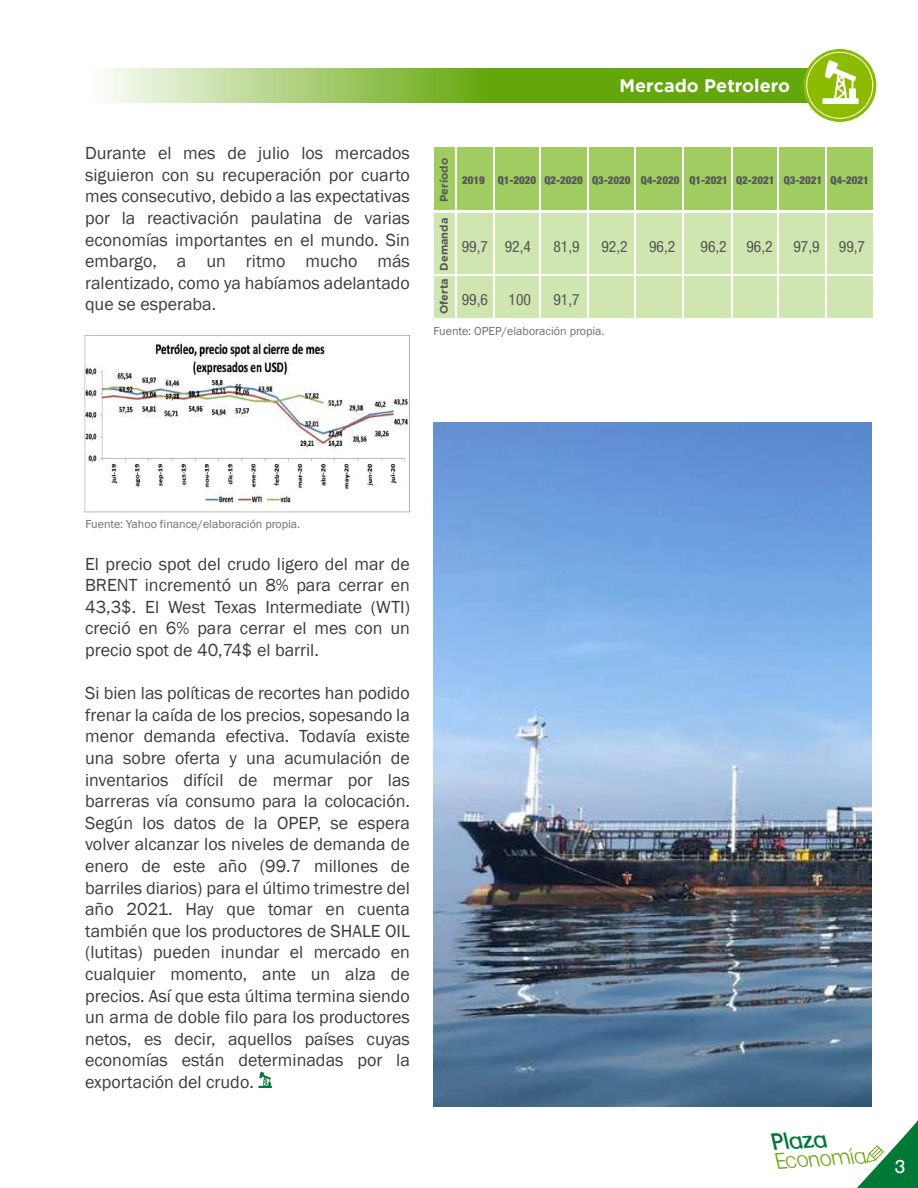
<style>
.page{position:relative;width:918px;height:1188px;background:#fff}
.page>*{position:absolute;margin:0;border:0;box-sizing:border-box;transform-origin:0 0}
.t1{font:italic 23.1px "Clemente P Dai";color:#007836;scale:.95 1}
.t2{font:italic 300 22.05px "Clemente P Dae";color:#6ea516;scale:.95 1}
.t3{font:18px/21.6px "Franklin Gothic";color:#3c3c3b;text-align:justify}
.t4{font:700 18px "Gotham";color:#fff}
.t5{font:18px "Clemente P Dai";color:#fff;scale:.94 1}
.t6{font:condensed 15.6px "Helvetica Neue LT Std";color:#575756}
.t7{font:12px "Franklin Gothic";color:#706f6f}
.t8{font:900 condensed 10.95px "Helvetica Neue LT Std";color:#575756}
.t9{font:700 10.95px "Gotham";color:#575756}
</style>
<div class="page">
<svg style="left:857px;top:1120px;width:61px;height:68px"></svg>
<svg style="left:104px;top:68px;width:703px;height:35px;background:#8cbe4b"></svg>
<svg style="left:258px;top:1072px;width:14px;height:16px"></svg>
<svg style="left:803px;top:49px;width:73px;height:73px;background:#95c013"></svg>
<svg style="left:822px;top:60px;width:37px;height:44px"></svg>
<div style="left:807px;top:52px;width:66px;height:66px;border:1px solid #fff;border-radius:50%"></div>
<img style="left:84px;top:335px;width:327px;height:178px">
<svg style="left:175px;top:343px;width:6px;height:5px"></svg>
<div style="left:434px;top:147px;width:439px;height:63px;background:#a0cd62"></div>
<div style="left:434px;top:213px;width:439px;height:61px;background:#cfe6b0"></div>
<div style="left:434px;top:276px;width:439px;height:42px;background:#cfe6b0"></div>
<hr style="left:455px;top:147px;width:2px;height:171px;background:#fff">
<hr style="left:493px;top:147px;width:2px;height:171px;background:#fff">
<hr style="left:539px;top:147px;width:2px;height:171px;background:#fff">
<hr style="left:587px;top:147px;width:2px;height:171px;background:#fff">
<hr style="left:634px;top:147px;width:2px;height:171px;background:#fff">
<hr style="left:682px;top:147px;width:2px;height:171px;background:#fff">
<hr style="left:731px;top:147px;width:2px;height:171px;background:#fff">
<hr style="left:777px;top:147px;width:2px;height:171px;background:#fff">
<hr style="left:825px;top:147px;width:2px;height:171px;background:#fff">
<img style="left:434px;top:422px;width:438px;height:684px">
<p class="t3" style="left:85px;top:143px;width:326px">Durante el mes de julio los mercados siguieron con su recuperación por cuarto mes consecutivo, debido a las expectativas por la reactivación paulatina de varias economías importantes en el mundo. Sin embargo, a un ritmo mucho más ralentizado, como ya habíamos adelantado que se esperaba.</p>
<p class="t4" style="left:620px;top:75px;width:172px">Mercado Petrolero</p>
<p class="t9" style="left:438px;top:202px;width:45px;rotate:-90deg">Período</p>
<p class="t9" style="left:438px;top:271px;width:54px;rotate:-90deg">Demanda</p>
<p class="t9" style="left:438px;top:314px;width:37px;rotate:-90deg">Oferta</p>
<p class="t8" style="left:462px;top:173px;width:24px">2019</p>
<p class="t8" style="left:498px;top:173px;width:373px">Q1-2020 Q2-2020 Q3-2020 Q4-2020 Q1-2021 Q2-2021 Q3-2021 Q4-2021</p>
<p class="t6" style="left:462px;top:237px;width:28px">99,7</p>
<p class="t6" style="left:462px;top:290px;width:28px">99,6</p>
<p class="t6" style="left:505px;top:237px;width:28px">92,4</p>
<p class="t6" style="left:509px;top:290px;width:24px">100</p>
<p class="t6" style="left:553px;top:237px;width:28px">81,9</p>
<p class="t6" style="left:553px;top:290px;width:28px">91,7</p>
<p class="t6" style="left:601px;top:237px;width:28px">92,2</p>
<p class="t6" style="left:649px;top:237px;width:28px">96,2</p>
<p class="t6" style="left:701px;top:237px;width:28px">96,2</p>
<p class="t6" style="left:746px;top:237px;width:28px">96,2</p>
<p class="t6" style="left:793px;top:237px;width:73px">97,9 99,7</p>
<p class="t7" style="left:434px;top:324px;width:172px">Fuente: OPEP/elaboración propia.</p>
<p class="t7" style="left:86px;top:517px;width:216px">Fuente: Yahoo finance/elaboración propia.</p>
<p class="t3" style="left:85px;top:553px;width:326px">El precio spot del crudo ligero del mar de BRENT incrementó un 8% para cerrar en 43,3$. El West Texas Intermediate (WTI) creció en 6% para cerrar el mes con un precio spot de 40,74$ el barril.</p>
<p class="t3" style="left:85px;top:683px;width:326px">Si bien las políticas de recortes han podido frenar la caída de los precios, sopesando la menor demanda efectiva. Todavía existe una sobre oferta y una acumulación de inventarios difícil de mermar por las barreras vía consumo para la colocación.<br>Según los datos de la OPEP, se espera volver alcanzar los niveles de demanda de enero de este año (99.7 millones de barriles diarios) para el último trimestre del año 2021. Hay que tomar en cuenta también que los productores de SHALE OIL (lutitas) pueden inundar el mercado en cualquier momento, ante un alza de precios. Así que esta última termina siendo un arma de doble filo para los productores netos, es decir, aquellos países cuyas economías están determinadas por la exportación del crudo.</p>
<p class="t1" style="left:772px;top:1129px;width:60px;rotate:-4deg">Plaza</p>
<p class="t2" style="left:776px;top:1148px;width:96px;rotate:-4deg">Economía</p>
<p class="t5" style="left:894px;top:1156px;width:13px">3</p>
</div>
